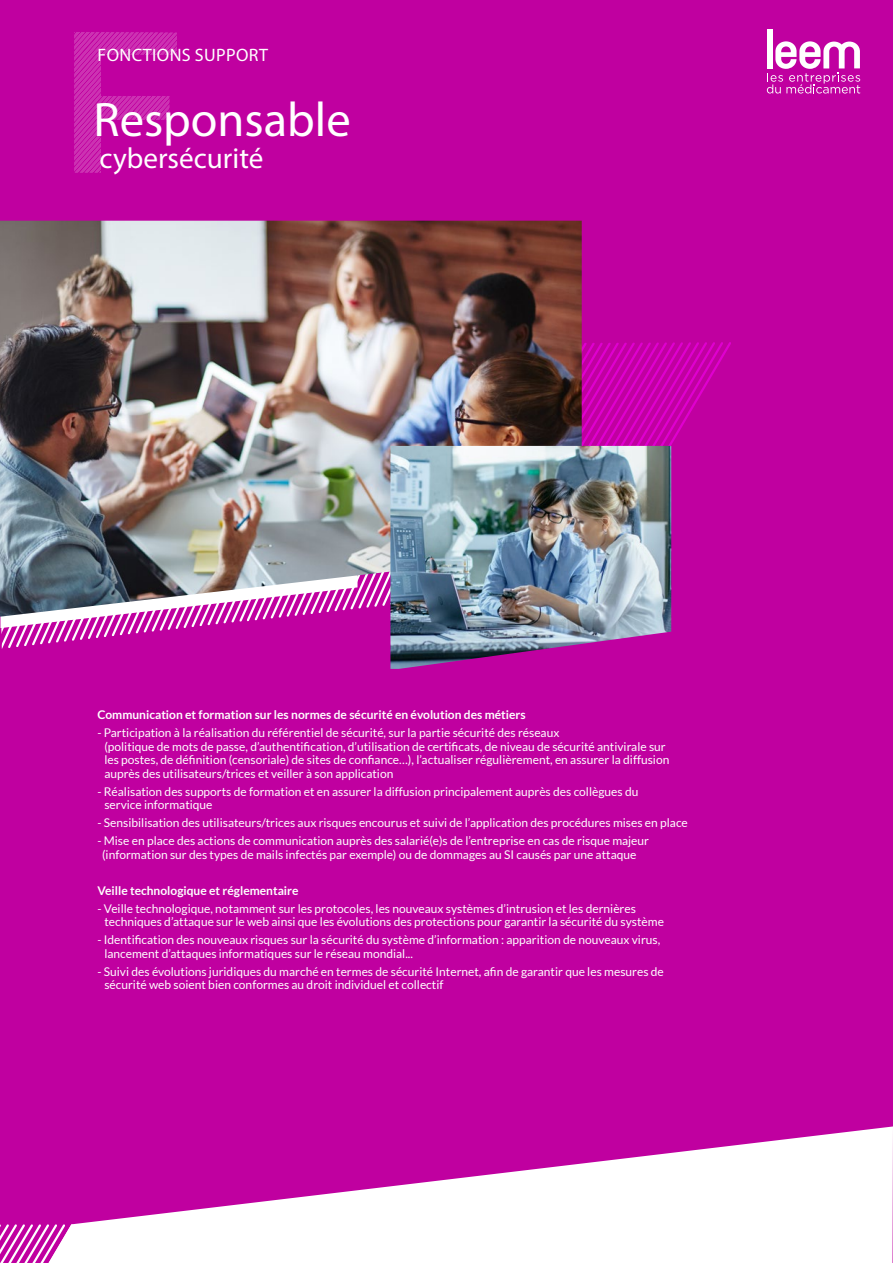
<style>
.page{position:relative;width:893px;height:1263px;background:#c000a0}
.page>*{position:absolute;margin:0;border:0;box-sizing:border-box;transform-origin:0 0}
.t1{font:48.6px "Myriad Pro";color:#fff}
.t2{font:29.1px "Myriad Pro";color:#fff}
.t3{font:18px "Myriad Pro";letter-spacing:.02em;color:#fff}
.t4{font:12px/13.5px "Lato";color:#fff}
.t5{font:700 12px "Lato";color:#fff}
</style>
<div class="page">
<svg style="left:0;top:342px;width:731px;height:307px"></svg>
<img style="left:0;top:221px;width:582px;height:396px">
<img style="left:390px;top:446px;width:281px;height:223px">
<svg style="left:72px;top:1126px;width:821px;height:137px;fill:#fff"></svg>
<svg style="left:0;top:1224px;width:72px;height:39px"></svg>
<div style="left:767px;top:29px;width:6px;height:39px;background:#fff"></div>
<svg style="left:767px;top:41px;width:93px;height:53px"></svg>
<svg style="left:74px;top:32px;width:103px;height:140px"></svg>
<h3 class="t3" style="left:98px;top:44px;width:172px">FONCTIONS SUPPORT</h3>
<h1 class="t1" style="left:93px;top:89px;width:259px">Responsable</h1>
<h2 class="t2" style="left:100px;top:141px;width:165px">cybersécurité</h2>
<p class="t5" style="left:97px;top:708px;width:430px">Communication et formation sur les normes de sécurité en évolution des métiers</p>
<p class="t4" style="left:104px;top:726px;width:566px;text-indent:-7px">- Participation à la réalisation du référentiel de sécurité, sur la partie sécurité des réseaux<br>(politique de mots de passe, d’authentification, d’utilisation de certificats, de niveau de sécurité antivirale sur les postes, de définition (censoriale) de sites de confiance…), l’actualiser régulièrement, en assurer la diffusion auprès des utilisateurs/trices et veiller à son application</p>
<p class="t4" style="left:104px;top:785px;width:535px;text-indent:-7px">- Réalisation des supports de formation et en assurer la diffusion principalement auprès des collègues du service informatique</p>
<p class="t4" style="left:97px;top:816px;width:592px">- Sensibilisation des utilisateurs/trices aux risques encourus et suivi de l’application des procédures mises en place</p>
<p class="t4" style="left:102px;top:834px;width:549px;text-indent:-5px">- Mise en place des actions de communication auprès des salarié(e)s de l’entreprise en cas de risque majeur (information sur des types de mails infectés par exemple) ou de dommages au SI causés par une attaque</p>
<p class="t5" style="left:97px;top:883px;width:203px">Veille technologique et réglementaire</p>
<p class="t4" style="left:104px;top:902px;width:561px;text-indent:-7px">- Veille technologique, notamment sur les protocoles, les nouveaux systèmes d’intrusion et les dernières techniques d’attaque sur le web ainsi que les évolutions des protections pour garantir la sécurité du système</p>
<p class="t4" style="left:104px;top:933px;width:557px;text-indent:-7px">- Identification des nouveaux risques sur la sécurité du système d’information : apparition de nouveaux virus, lancement d’attaques informatiques sur le réseau mondial...</p>
<p class="t4" style="left:104px;top:965px;width:561px;text-indent:-7px">- Suivi des évolutions juridiques du marché en termes de sécurité Internet, afin de garantir que les mesures de sécurité web soient bien conformes au droit individuel et collectif</p>
</div>
